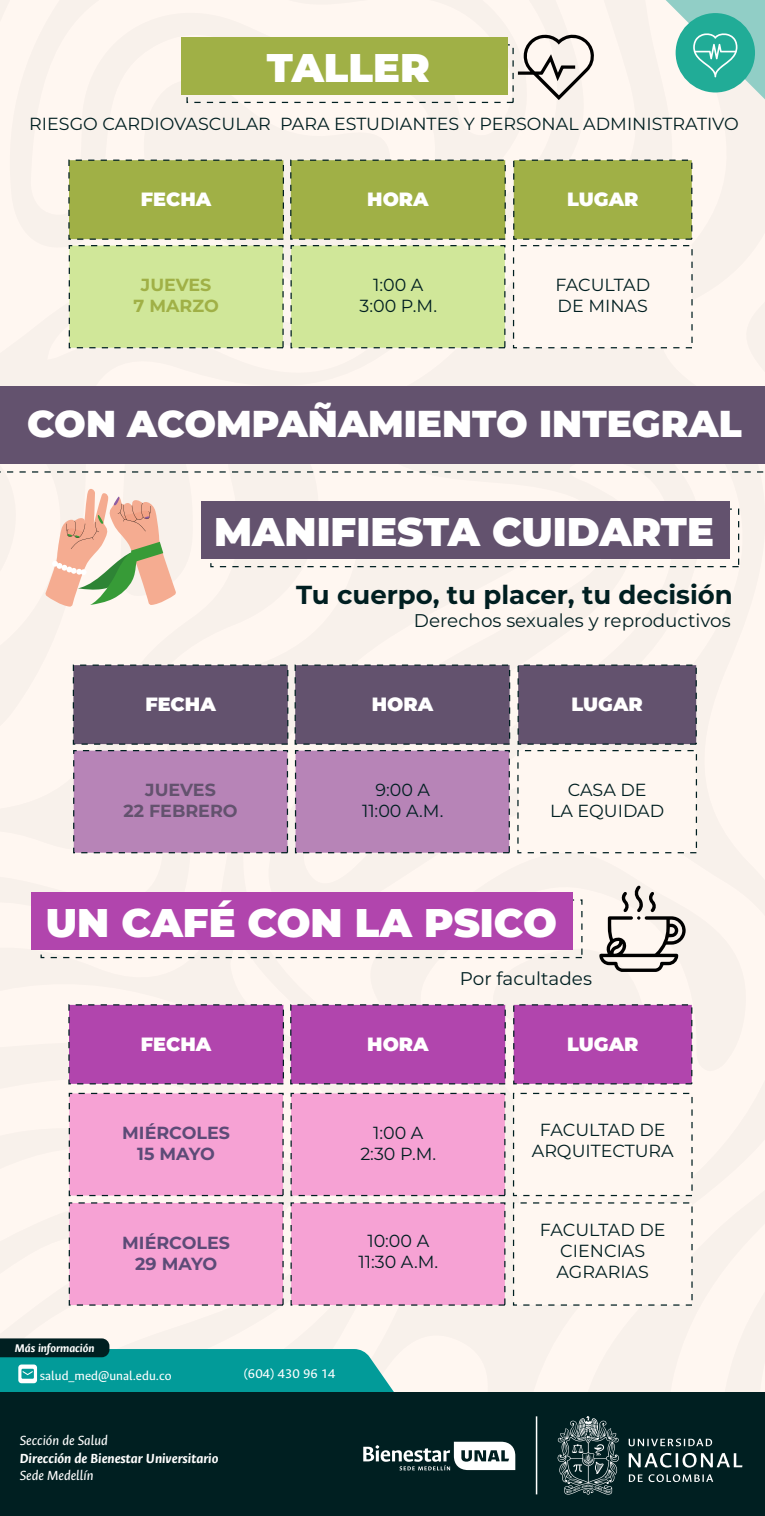
<style>
.page{position:relative;width:765px;height:1516px;background:#fff}
.page>*{position:absolute;margin:0;border:0;box-sizing:border-box;transform-origin:0 0}
.t1{font:900 40px "Montserrat";color:#fff}
.t2{font:900 37.38px "Montserrat";color:#fff}
.t3{font:700 26px "Montserrat";color:#001f21}
.t4{font:900 19.25px "Montserrat";color:#fff}
.t5{font:18.38px "Montserrat";color:#001f21}
.t6{font:17.5px/21px "Montserrat";color:#001f21;text-align:center}
.t7{font:700 17.5px/21px "Montserrat";color:#5c4b77;text-align:center}
.t8{font:700 17.5px/21px "Montserrat";color:#63526e;text-align:center}
.t9{font:700 17.5px/21px "Montserrat";color:#a0b046;text-align:center}
.t10{font:italic 700 14.88px "Ancizar Sans";color:#fff}
.t11{font:italic 14.88px "Ancizar Sans";color:#fff}
.t12{font:14.12px "Ancizar Sans";color:#fff}
.t13{font:13.62px "Ancizar Sans";color:#fff}
.t14{font:italic 700 12.5px "Ancizar Sans";color:#fff}
</style>
<div class="page">
<div style="left:0;top:0;width:590px;height:885px;background:#fff7f1"></div>
<div style="left:572px;top:135px;width:193px;height:1257px;background:#fff7f1"></div>
<div style="left:0;top:497px;width:542px;height:895px;background:#fff7f1"></div>
<div style="left:0;top:857px;width:309px;height:481px;background:#fff7f1"></div>
<div style="left:0;top:784px;width:252px;height:483px;background:#fff7f1"></div>
<div style="left:0;top:376px;width:29px;height:275px;background:#fff7f1"></div>
<div style="left:130px;top:69px;width:269px;height:211px;background:#f8f1eb"></div>
<svg style="left:0;top:1338px;width:394px;height:54px;background:#31a09e"></svg>
<div style="left:0;top:1392px;width:765px;height:124px;background:#001f21"></div>
<hr style="left:536px;top:1416px;width:1px;height:78px;background:#fff">
<svg style="left:629px;top:1438px;width:83px;height:8px"></svg>
<svg style="left:629px;top:1452px;width:113px;height:15px"></svg>
<svg style="left:629px;top:1474px;width:14px;height:7px"></svg>
<svg style="left:649px;top:1474px;width:64px;height:8px"></svg>
<svg style="left:558px;top:1416px;width:61px;height:78px"></svg>
<svg style="left:363px;top:1441px;width:152px;height:30px"></svg>
<svg style="left:663px;top:0;width:102px;height:102px"></svg>
<div style="left:186px;top:44px;width:328px;height:59px;border:1px dashed #001f21"></div>
<div style="left:181px;top:37px;width:327px;height:58px;background:#a0b046"></div>
<div style="left:68px;top:160px;width:216px;height:80px;background:#a0b046;border:1px dashed #001f21"></div>
<div style="left:513px;top:160px;width:179px;height:80px;background:#a0b046;border:1px dashed #001f21"></div>
<div style="left:69px;top:245px;width:215px;height:103px;background:#d0e799;border:1px dashed #001f21"></div>
<div style="left:513px;top:245px;width:180px;height:103px;background:#fff7f1;border:1px dashed #001f21"></div>
<div style="left:290px;top:160px;width:216px;height:80px;background:#a0b046;border:1px dashed #001f21"></div>
<div style="left:291px;top:245px;width:214px;height:103px;background:#d0e799;border:1px dashed #001f21"></div>
<svg style="left:518px;top:32px;width:77px;height:68px"></svg>
<svg style="left:0;top:463px;width:765px;height:9px"></svg>
<div style="left:0;top:386px;width:765px;height:77px;background:#63526e"></div>
<svg style="left:45px;top:463px;width:149px;height:144px"></svg>
<div style="left:210px;top:508px;width:529px;height:59px;border:1px dashed #001f21"></div>
<div style="left:201px;top:501px;width:529px;height:58px;background:#63526e"></div>
<div style="left:73px;top:664px;width:215px;height:80px;background:#63526e;border:1px dashed #001f21"></div>
<div style="left:518px;top:664px;width:179px;height:80px;background:#63526e;border:1px dashed #001f21"></div>
<div style="left:73px;top:750px;width:215px;height:103px;background:#b784b7;border:1px dashed #001f21"></div>
<div style="left:517px;top:750px;width:180px;height:103px;background:#fff7f1;border:1px dashed #001f21"></div>
<div style="left:295px;top:664px;width:215px;height:80px;background:#63526e;border:1px dashed #001f21"></div>
<div style="left:295px;top:750px;width:215px;height:103px;background:#b784b7;border:1px dashed #001f21"></div>
<div style="left:41px;top:899px;width:542px;height:59px;border:1px dashed #001f21"></div>
<div style="left:31px;top:892px;width:542px;height:58px;background:#b145ad"></div>
<svg style="left:490px;top:885px;width:196px;height:269px"></svg>
<div style="left:68px;top:1004px;width:216px;height:80px;background:#b145ad"></div>
<div style="left:513px;top:1004px;width:179px;height:80px;background:#b145ad"></div>
<div style="left:69px;top:1092px;width:215px;height:104px;background:#f6a2d4;border:1px dashed #001f21"></div>
<div style="left:513px;top:1092px;width:180px;height:104px;background:#fff7f1;border:1px dashed #001f21"></div>
<div style="left:69px;top:1202px;width:215px;height:103px;background:#f6a2d4"></div>
<div style="left:513px;top:1202px;width:180px;height:103px;background:#fff7f1"></div>
<div style="left:290px;top:1004px;width:216px;height:80px;background:#b145ad"></div>
<div style="left:291px;top:1092px;width:214px;height:104px;background:#f6a2d4;border:1px dashed #001f21"></div>
<div style="left:291px;top:1202px;width:214px;height:103px;background:#f6a2d4"></div>
<h1 class="t1" style="left:267px;top:38px;width:164px">TALLER</h1>
<p class="t6" style="left:29px;top:113px;width:711px">RIESGO CARDIOVASCULAR PARA ESTUDIANTES Y PERSONAL ADMINISTRATIVO</p>
<p class="t4" style="left:141px;top:185px;width:72px">FECHA</p>
<p class="t4" style="left:567px;top:185px;width:73px">LUGAR</p>
<p class="t4" style="left:367px;top:185px;width:63px">HORA</p>
<p class="t9" style="left:134px;top:274px;width:87px">JUEVES<br>7 MARZO</p>
<p class="t6" style="left:555px;top:274px;width:96px;text-align:left">FACULTAD<br>DE MINAS</p>
<p class="t6" style="left:360px;top:274px;width:79px">1:00 A<br>3:00 P.M.</p>
<h2 class="t2" style="left:27px;top:395px;width:716px">CON ACOMPAÑAMIENTO INTEGRAL</h2>
<h1 class="t1" style="left:214px;top:502px;width:501px">MANIFIESTA CUIDARTE</h1>
<h3 class="t3" style="left:296px;top:576px;width:438px">Tu cuerpo, tu placer, tu decisión</h3>
<p class="t5" style="left:414px;top:608px;width:318px">Derechos sexuales y reproductivos</p>
<p class="t4" style="left:145px;top:690px;width:72px">FECHA</p>
<p class="t4" style="left:572px;top:690px;width:73px">LUGAR</p>
<p class="t4" style="left:372px;top:690px;width:63px">HORA</p>
<p class="t8" style="left:123px;top:779px;width:116px">JUEVES<br>22 FEBRERO</p>
<p class="t6" style="left:550px;top:779px;width:116px">CASA DE<br>LA EQUIDAD</p>
<p class="t6" style="left:362px;top:779px;width:83px">9:00 A<br>11:00 A.M.</p>
<h1 class="t1" style="left:46px;top:893px;width:513px">UN CAFÉ CON LA PSICO</h1>
<p class="t5" style="left:460px;top:966px;width:134px">Por facultades</p>
<p class="t4" style="left:141px;top:1029px;width:72px">FECHA</p>
<p class="t4" style="left:567px;top:1029px;width:73px">LUGAR</p>
<p class="t4" style="left:367px;top:1029px;width:63px">HORA</p>
<p class="t7" style="left:122px;top:1121px;width:109px">MIÉRCOLES<br>15 MAYO</p>
<p class="t7" style="left:122px;top:1231px;width:109px">MIÉRCOLES<br>29 MAYO</p>
<p class="t6" style="left:360px;top:1121px;width:77px">1:00 A<br>2:30 P.M.</p>
<p class="t6" style="left:358px;top:1229px;width:81px">10:00 A<br>11:30 A.M.</p>
<p class="t14" style="left:15px;top:1340px;width:81px">Más información</p>
<p class="t13" style="left:40px;top:1368px;width:133px">salud_med@unal.edu.co</p>
<p class="t12" style="left:243px;top:1366px;width:94px">(604) 430 96 14</p>
<p class="t11" style="left:20px;top:1432px;width:90px">Sección de Salud</p>
<p class="t10" style="left:20px;top:1449px;width:200px">Dirección de Bienestar Universitario</p>
<p class="t11" style="left:20px;top:1467px;width:75px">Sede Medellín</p>
<p class="t6" style="left:532px;top:1118px;width:143px">FACULTAD DE<br>ARQUITECTURA</p>
<p class="t6" style="left:540px;top:1218px;width:127px">FACULTAD DE<br>CIENCIAS<br>AGRARIAS</p>
</div>
